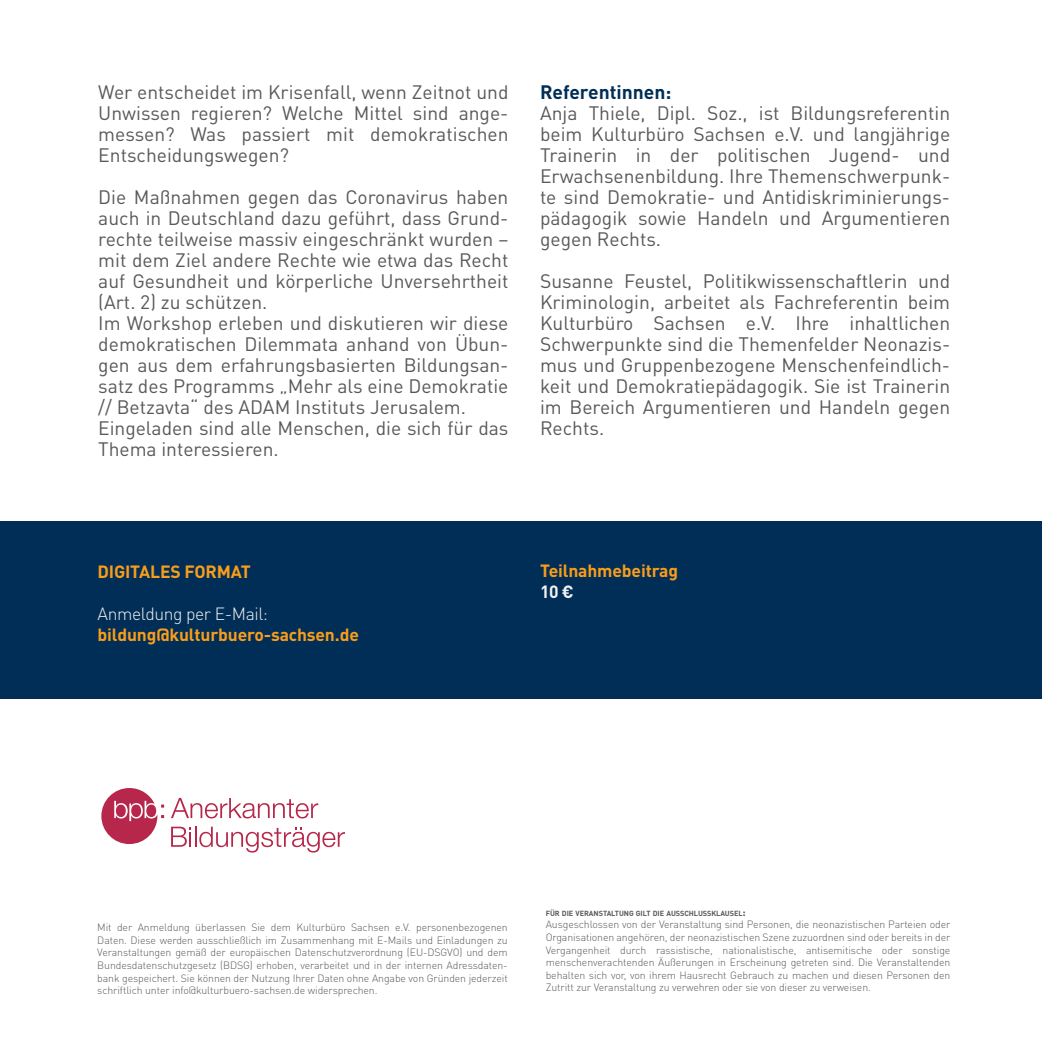
<style>
.page{position:relative;width:1042px;height:1042px;background:#fff}
.page>*{position:absolute;margin:0;border:0;box-sizing:border-box;transform-origin:0 0}
.t1{font:19.25px/21px "DIN Pro";color:#58595b;text-align:justify}
.t2{font:700 19.25px "DIN Pro";color:#002e56}
.t3{font:700 17.5px "DIN Pro";letter-spacing:-.01em;color:#f99d1c}
.t4{font:300 17.5px "DIN Pro";letter-spacing:-.025em;color:#f1f1f2}
.t5{font:700 17.5px "DIN Pro";color:#f1f1f2}
.t6{font:300 10.5px/12.6px "DIN Pro";letter-spacing:-.01em;color:#58595b;text-align:justify}
.t7{font:700 7.35px "DIN Pro";letter-spacing:-.01em;color:#58595b}
.s1{font-size:10.5px}
</style>
<div class="page">
<div style="left:0;top:521px;width:1042px;height:177px;background:#002e56"></div>
<svg style="left:101px;top:788px;width:63px;height:56px"></svg>
<svg style="left:171px;top:798px;width:147px;height:20px"></svg>
<svg style="left:171px;top:826px;width:20px;height:21px"></svg>
<hr style="left:195px;top:826px;width:2px;height:21px;background:#b7274c">
<svg style="left:199px;top:826px;width:146px;height:26px"></svg>
<p class="t1" style="left:98px;top:81px;width:412px">Wer entscheidet im Krisenfall, wenn Zeitnot und Unwissen regieren? Welche Mittel sind ange&shy;messen? Was passiert mit demokratischen Entscheidungswegen?</p>
<p class="t1" style="left:98px;top:186px;width:412px;text-align:left">Die Maßnahmen gegen das Coronavirus haben auch in Deutschland dazu geführt, dass Grund&shy;rechte teilweise massiv eingeschränkt wurden – mit dem Ziel andere Rechte wie etwa das Recht auf Gesundheit und körperliche Unversehrtheit (Art. 2) zu schützen.<br>Im Workshop erleben und diskutieren wir diese demokratischen Dilemmata anhand von Übun&shy;gen aus dem erfahrungsbasierten Bildungsan&shy;satz des Programms „Mehr als eine Demokratie // Betzavta“ des ADAM Instituts Jerusalem.<br>Eingeladen sind alle Menschen, die sich für das Thema interessieren.</p>
<p class="t2" style="left:540px;top:79px;width:133px">Referentinnen:</p>
<p class="t1" style="left:540px;top:102px;width:412px">Anja Thiele, Dipl. Soz., ist Bildungsreferentin beim Kulturbüro Sachsen e.V. und langjährige Trainerin in der politischen Jugend- und Erwachsenenbildung. Ihre Themenschwerpunk&shy;te sind Demokratie- und Antidiskriminierungs&shy;pädagogik sowie Handeln und Argumentieren gegen Rechts.</p>
<p class="t1" style="left:540px;top:270px;width:412px">Susanne Feustel, Politikwissenschaftlerin und Kriminologin, arbeitet als Fachreferentin beim Kulturbüro Sachsen e.V. Ihre inhaltlichen Schwerpunkte sind die Themenfelder Neonazis&shy;mus und Gruppenbezogene Menschenfeindlich&shy;keit und Demokratiepädagogik. Sie ist Trainerin im Bereich Argumentieren und Handeln gegen Rechts.</p>
<p class="t3" style="left:98px;top:560px;width:155px">DIGITALES FORMAT</p>
<p class="t4" style="left:98px;top:602px;width:172px">Anmeldung per E-Mail:</p>
<p class="t3" style="left:98px;top:623px;width:263px">bildung@kulturbuero-sachsen.de</p>
<p class="t3" style="left:540px;top:558px;width:140px">Teilnahmebeitrag</p>
<p class="t5" style="left:540px;top:579px;width:35px">10 €</p>
<p class="t6" style="left:97px;top:921px;width:412px">Mit der Anmeldung überlassen Sie dem Kulturbüro Sachsen e.V. personenbezogenen Daten. Diese werden ausschließlich im Zusammenhang mit E-Mails und Einladungen zu Veranstaltungen gemäß der europäischen Datenschutzverordnung (EU-DSGVO) und dem Bundesdatenschutzgesetz (BDSG) erhoben, verarbeitet und in der internen Adressdaten&shy;bank gespeichert. Sie können der Nutzung Ihrer Daten ohne Angabe von Gründen jederzeit schriftlich unter info@kulturbuero-sachsen.de widersprechen.</p>
<p class="t7" style="left:546px;top:908px;width:202px">FÜR DIE VERANSTALTUNG GILT DIE AUSSCHLUSSKLAUSEL<span class="s1">:</span></p>
<p class="t6" style="left:546px;top:918px;width:406px">Ausgeschlossen von der Veranstaltung sind Personen, die neonazistischen Parteien oder Organisationen angehören, der neonazistischen Szene zuzuordnen sind oder bereits in der Vergangenheit durch rassistische, nationalistische, antisemitische oder sonstige menschenverachtenden Äußerungen in Erscheinung getreten sind. Die Veranstaltenden behalten sich vor, von ihrem Hausrecht Gebrauch zu machen und diesen Personen den Zutritt zur Veranstaltung zu verwehren oder sie von dieser zu verweisen.</p>
</div>
